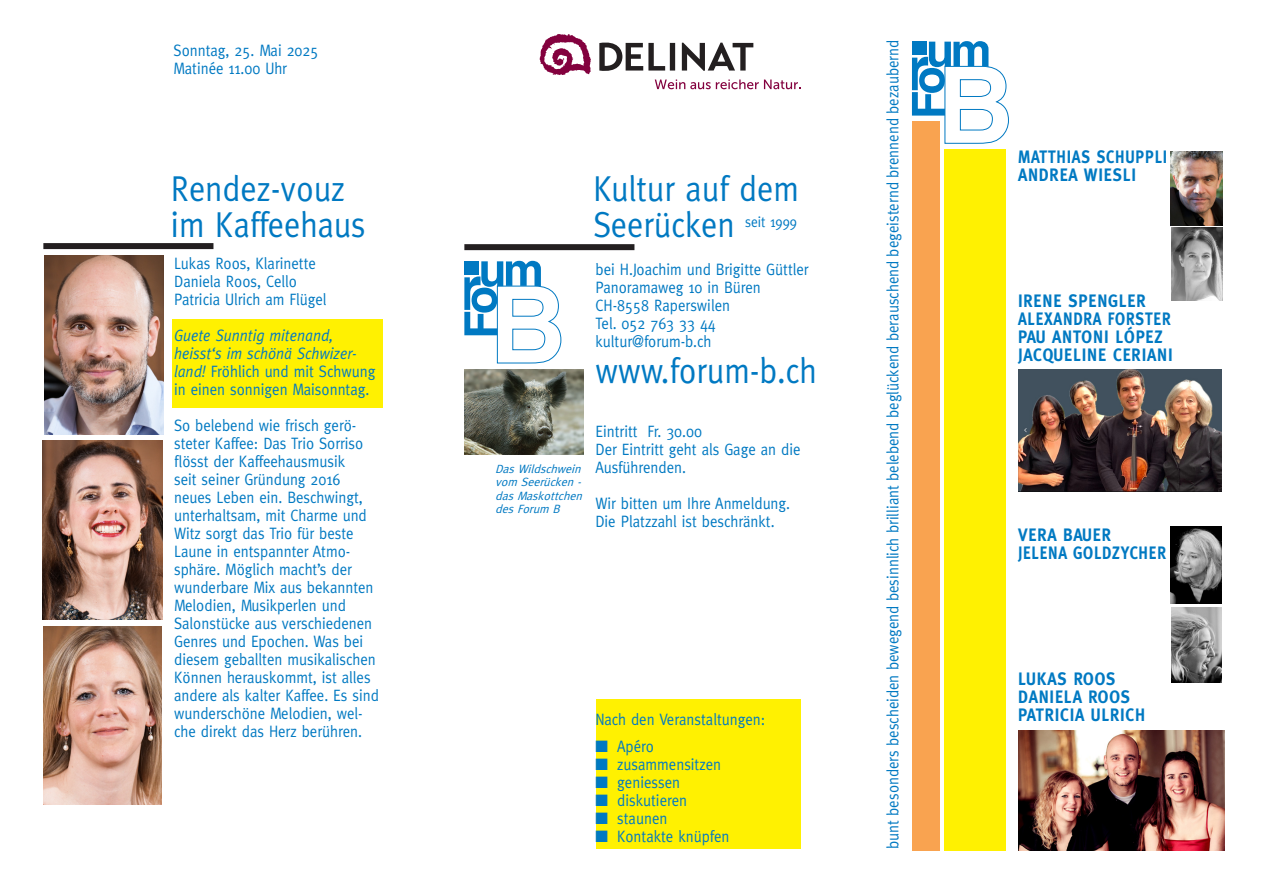
<style>
.page{position:relative;width:1263px;height:893px;background:#fff}
.page>*{position:absolute;margin:0;border:0;box-sizing:border-box;transform-origin:0 0}
.t1{font:36px "Meta";color:#0079c2;scale:.9 1}
.t2{font:700 18px "Meta";letter-spacing:.05em;color:#0079c2;scale:.9 1}
.t3{font:700 18px "Meta";letter-spacing:.05em;color:#0079c2;scale:.85 1}
.t4{font:16.5px/18px "Meta";color:#0079c2;scale:.9 1}
.t5{font:italic 16.5px/18px "Meta";color:#0079c2;scale:.9 1}
.t6{font:15px "Meta";color:#0079c2;scale:.9 1}
.t7{font:italic 12px "Meta";color:#0079c2}
.s1{font-style:normal}
</style>
<div class="page">
<div style="left:172px;top:319px;width:211px;height:89px;background:#fff101"></div>
<img style="left:44px;top:256px;width:119px;height:178px">
<div style="left:596px;top:699px;width:204px;height:150px;background:#fff101"></div>
<div style="left:43px;top:243px;width:170px;height:6px;background:#231f20"></div>
<div style="left:464px;top:244px;width:170px;height:6px;background:#231f20"></div>
<svg style="left:464px;top:261px;width:97px;height:102px"></svg>
<div style="left:464px;top:261px;width:15px;height:14px;background:#0079c2"></div>
<svg style="left:912px;top:41px;width:97px;height:103px"></svg>
<div style="left:912px;top:42px;width:14px;height:13px;background:#0079c2"></div>
<div style="left:945px;top:149px;width:61px;height:701px;background:#fff101"></div>
<div style="left:912px;top:121px;width:27px;height:729px;background:#f9a350"></div>
<svg style="left:599px;top:42px;width:66px;height:29px"></svg>
<div style="left:670px;top:43px;width:5px;height:28px;background:#231f20"></div>
<svg style="left:682px;top:43px;width:71px;height:28px"></svg>
<svg style="left:539px;top:34px;width:52px;height:41px"></svg>
<svg style="left:655px;top:80px;width:146px;height:9px"></svg>
<img style="left:464px;top:370px;width:119px;height:84px">
<img style="left:1171px;top:228px;width:51px;height:73px">
<img style="left:1171px;top:152px;width:52px;height:74px">
<img style="left:1170px;top:526px;width:51px;height:78px">
<img style="left:43px;top:626px;width:119px;height:179px">
<img style="left:43px;top:441px;width:119px;height:179px">
<img style="left:1018px;top:731px;width:206px;height:119px">
<img style="left:1018px;top:370px;width:203px;height:122px">
<img style="left:1171px;top:607px;width:50px;height:75px">
<p class="t4" style="left:174px;top:41px;width:162px">Sonntag, 25. Mai 2025</p>
<p class="t4" style="left:174px;top:59px;width:128px">Matinée 11.00 Uhr</p>
<p class="t1" style="left:171px;top:168px;width:195px">Rendez-vouz</p>
<p class="t1" style="left:171px;top:204px;width:218px">im Kaffeehaus</p>
<p class="t4" style="left:174px;top:254px;width:159px">Lukas Roos, Klarinette</p>
<p class="t4" style="left:174px;top:272px;width:138px">Daniela Roos, Cello</p>
<p class="t4" style="left:174px;top:290px;width:171px">Patricia Ulrich am Flügel</p>
<p class="t5" style="left:174px;top:326px;width:225px">Guete Sunntig mitenand, heisst‘s im schönä Schwizer&shy;land! <span class="s1">Fröhlich und mit Schwung in einen sonnigen Maisonntag.</span></p>
<p class="t4" style="left:174px;top:416px;width:229px">So belebend wie frisch gerö&shy;steter Kaffee: Das Trio Sorriso flösst der Kaffeehausmusik<br>seit seiner Gründung 2016 neues Leben ein. Beschwingt, unterhaltsam, mit Charme und<br>Witz sorgt das Trio für beste<br>Laune in entspannter Atmo&shy;sphäre. Möglich macht’s der wunderbare Mix aus bekannten<br>Melodien, Musikperlen und<br>Salonstücke aus verschiedenen<br>Genres und Epochen. Was bei diesem geballten musikalischen<br>Können herauskommt, ist alles andere als kalter Kaffee. Es sind wunderschöne Melodien, wel&shy;che direkt das Herz berühren.</p>
<p class="t1" style="left:593px;top:168px;width:230px">Kultur auf dem</p>
<p class="t1" style="left:593px;top:204px;width:159px">Seerücken</p>
<p class="t4" style="left:595px;top:260px;width:238px">bei H.Joachim und Brigitte Güttler</p>
<p class="t4" style="left:595px;top:278px;width:185px">Panoramaweg 10 in Büren</p>
<p class="t4" style="left:595px;top:296px;width:151px">CH-8558 Raperswilen</p>
<p class="t4" style="left:595px;top:314px;width:135px">Tel. 052 763 33 44</p>
<p class="t4" style="left:595px;top:332px;width:130px">kultur@forum-b.ch</p>
<p class="t1" style="left:595px;top:350px;width:247px">www.forum-b.ch</p>
<p class="t6" style="left:745px;top:213px;width:59px">seit 1999</p>
<p class="t7" style="left:495px;top:462px;width:91px">DasWildschwein</p>
<p class="t7" style="left:495px;top:475px;width:91px">vom Seerücken-</p>
<p class="t7" style="left:495px;top:489px;width:92px">dasMaskottchen</p>
<p class="t7" style="left:495px;top:502px;width:70px">desForum B</p>
<p class="t4" style="left:595px;top:422px;width:120px">Eintritt Fr. 30.00</p>
<p class="t4" style="left:595px;top:440px;width:229px">Der Eintritt geht als Gage an die<br>Ausführenden.</p>
<p class="t4" style="left:595px;top:494px;width:218px">Wir bitten um Ihre Anmeldung.</p>
<p class="t4" style="left:595px;top:512px;width:201px">Die Platzzahl ist beschränkt.</p>
<p class="t4" style="left:595px;top:710px;width:190px">Nach den Veranstaltungen:</p>
<p class="t4" style="left:595px;top:737px;width:66px">■ Apéro</p>
<p class="t4" style="left:595px;top:755px;width:141px">■ zusammensitzen</p>
<p class="t4" style="left:595px;top:773px;width:95px">■ geniessen</p>
<p class="t4" style="left:595px;top:791px;width:103px">■ diskutieren</p>
<p class="t4" style="left:595px;top:809px;width:81px">■ staunen</p>
<p class="t4" style="left:595px;top:827px;width:150px">■ Kontakte knüpfen</p>
<p class="t4" style="left:883px;top:849px;width:901px;rotate:-90deg">bunt besonders bescheiden bewegend besinnlich brilliant belebend beglückend berauschend begeisternd brennend bezaubernd</p>
<p class="t3" style="left:1018px;top:146px;width:177px">MATTHIAS SCHUPPLI</p>
<p class="t2" style="left:1018px;top:164px;width:133px">ANDREA WIESLI</p>
<p class="t2" style="left:1018px;top:290px;width:143px">IRENE SPENGLER</p>
<p class="t3" style="left:1018px;top:308px;width:181px">ALEXANDRA FORSTER</p>
<p class="t2" style="left:1018px;top:326px;width:162px">PAU ANTONI LÓPEZ</p>
<p class="t2" style="left:1018px;top:344px;width:173px">JACQUELINE CERIANI</p>
<p class="t2" style="left:1018px;top:524px;width:105px">VERA BAUER</p>
<p class="t3" style="left:1018px;top:542px;width:176px">JELENA GOLDZYCHER</p>
<p class="t2" style="left:1018px;top:668px;width:110px">LUKAS ROOS</p>
<p class="t2" style="left:1018px;top:686px;width:126px">DANIELA ROOS</p>
<p class="t2" style="left:1018px;top:704px;width:143px">PATRICIA ULRICH</p>
</div>
